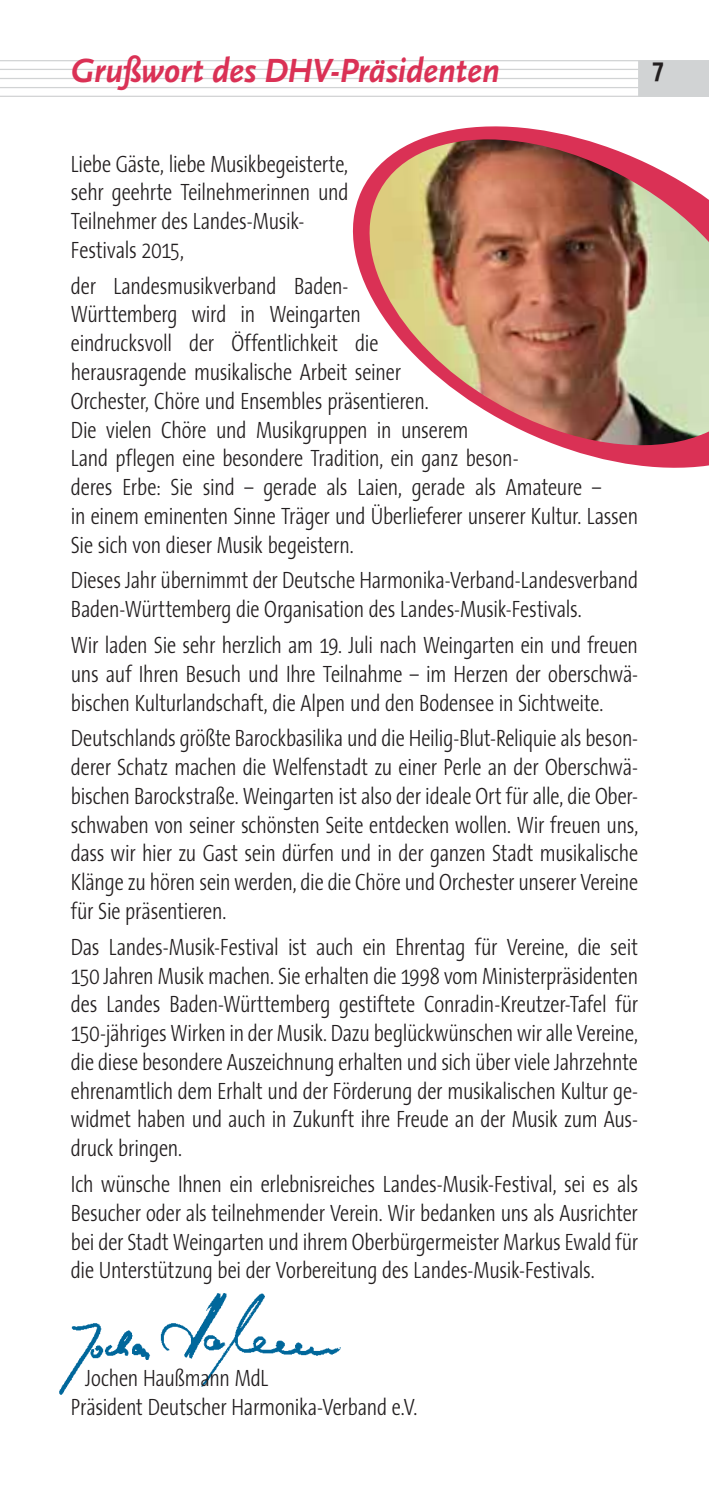
<style>
.page{position:relative;width:709px;height:1489px;background:#fff}
.page>*{position:absolute;margin:0;border:0;box-sizing:border-box;transform-origin:0 0}
.t1{font:italic 700 35px "Scala Sans";letter-spacing:-.005em;color:#da3155;scale:.95 1}
.t2{font:700 27.5px "The Sans Condensed";color:#231f20;scale:.95 1}
.t3{font:300 23.75px/28.8px "The Sans Condensed";letter-spacing:-.01em;color:#231f20;scale:.95 1}
</style>
<div class="page">
<hr style="left:0;top:60px;width:709px;height:1px;background:#d1d3d4">
<hr style="left:0;top:69px;width:709px;height:1px;background:#d1d3d4">
<hr style="left:0;top:78px;width:709px;height:1px;background:#d1d3d4">
<hr style="left:0;top:87px;width:709px;height:1px;background:#d1d3d4">
<hr style="left:0;top:96px;width:709px;height:1px;background:#d1d3d4">
<div style="left:638px;top:61px;width:71px;height:35px;background:#d1d3d4"></div>
<svg style="left:352px;top:126px;width:357px;height:342px"></svg>
<img style="left:360px;top:139px;width:349px;height:315px">
<img style="left:59px;top:1293px;width:282px;height:102px">
<h1 class="t1" style="left:71px;top:57px;width:453px">Grußwort des DHV-Präsidenten</h1>
<p class="t2" style="left:652px;top:59px;width:14px">7</p>
<p class="t3" style="left:71px;top:151px;width:294px">Liebe Gäste, liebe Musikbegeisterte, sehr geehrte Teilnehmerinnen und<br>Teilnehmer des Landes-Musik-<br>Festivals 2015,</p>
<p class="t3" style="left:71px;top:274px;width:598px">der Landesmusikverband Baden-<br>Württemberg wird in Weingarten<br>eindrucksvoll der Öffentlichkeit die<br>herausragende musikalische Arbeit seiner<br>Orchester, Chöre und Ensembles präsentieren.<br>Die vielen Chöre und Musikgruppen in unserem<br>Land pflegen eine besondere Tradition, ein ganz beson-<br>deres Erbe: Sie sind – gerade als Laien, gerade als Amateure –<br>in einem eminenten Sinne Träger und Überlieferer unserer Kultur. Lassen Sie sich von dieser Musik begeistern.</p>
<p class="t3" style="left:71px;top:568px;width:598px">Dieses Jahr übernimmt der Deutsche Harmonika-Verband-Landesverband<br>Baden-Württemberg die Organisation des Landes-Musik-Festivals.</p>
<p class="t3" style="left:71px;top:633px;width:598px;text-align:justify">Wir laden Sie sehr herzlich am 19. Juli nach Weingarten ein und freuen uns auf Ihren Besuch und Ihre Teilnahme – im Herzen der oberschwä&shy;bischen Kulturlandschaft, die Alpen und den Bodensee in Sichtweite.</p>
<p class="t3" style="left:71px;top:726px;width:599px;text-align:justify">Deutschlands größte Barockbasilika und die Heilig-Blut-Reliquie als beson&shy;derer Schatz machen die Welfenstadt zu einer Perle an der Oberschwä&shy;bischen Barockstraße. Weingarten ist also der ideale Ort für alle, die Ober&shy;schwaben von seiner schönsten Seite entdecken wollen. Wir freuen uns, dass wir hier zu Gast sein dürfen und in der ganzen Stadt musikalische Klänge zu hören sein werden, die die Chöre und Orchester unserer Vereine für Sie präsentieren.</p>
<p class="t3" style="left:71px;top:934px;width:598px;text-align:justify">Das Landes-Musik-Festival ist auch ein Ehrentag für Vereine, die seit 150 Jahren Musik machen. Sie erhalten die 1998 vom Ministerpräsidenten des Landes Baden-Württemberg gestiftete Conradin-Kreutzer-Tafel für 150-jähriges Wirken in der Musik. Dazu beglückwünschen wir alle Vereine, die diese besondere Auszeichnung erhalten und sich über viele Jahrzehnte ehrenamtlich dem Erhalt und der Förderung der musikalischen Kultur ge&shy;widmet haben und auch in Zukunft ihre Freude an der Musik zum Aus&shy;druck bringen.</p>
<p class="t3" style="left:71px;top:1171px;width:598px;text-align:justify">Ich wünsche Ihnen ein erlebnisreiches Landes-Musik-Festival, sei es als Besucher oder als teilnehmender Verein. Wir bedanken uns als Ausrichter bei der Stadt Weingarten und ihrem Oberbürgermeister Markus Ewald für die Unterstützung bei der Vorbereitung des Landes-Musik-Festivals.</p>
<p class="t3" style="left:71px;top:1365px;width:366px;text-indent:14px">Jochen Haußmann MdL<br>Präsident Deutscher Harmonika-Verband e.V.</p>
</div>
